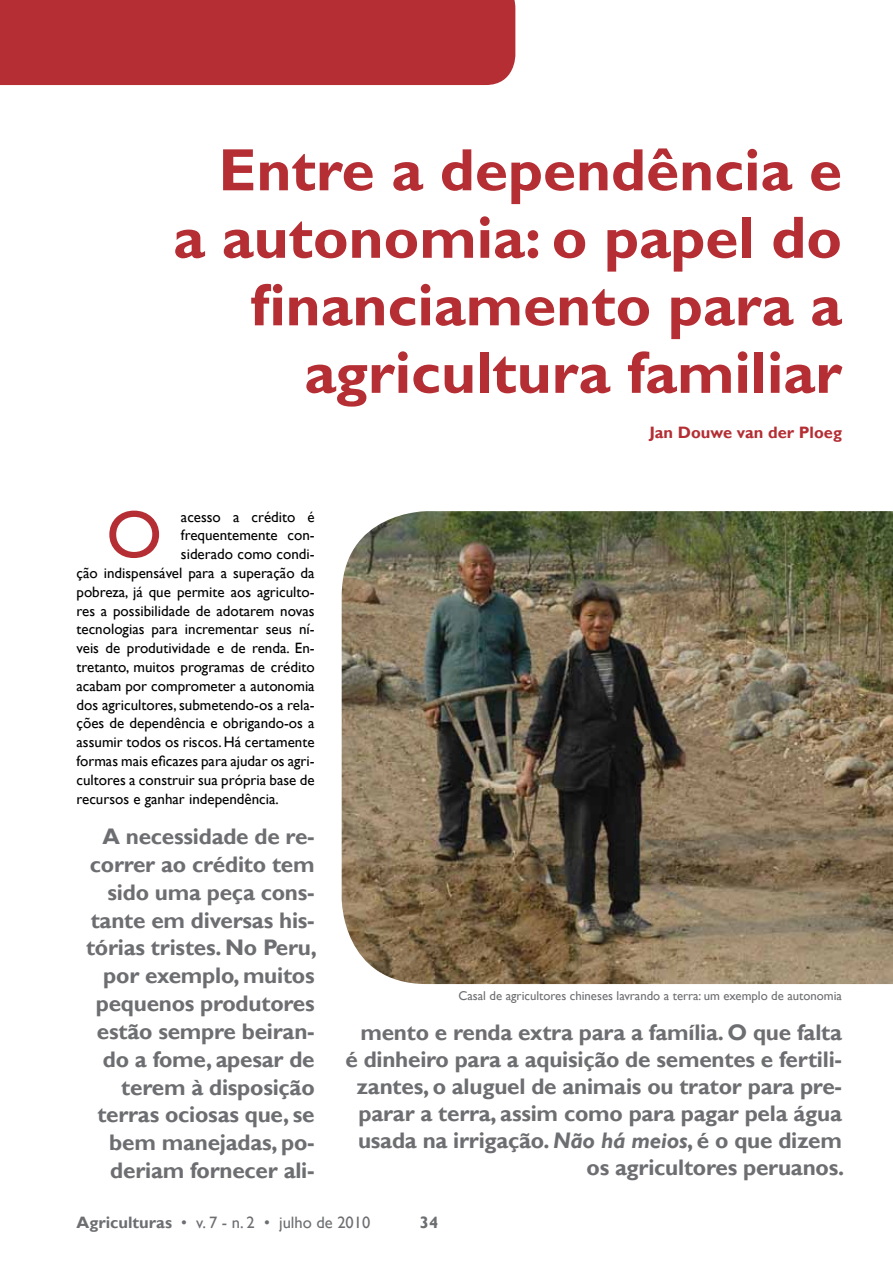
<style>
.page{position:relative;width:893px;height:1263px;background:#fff}
.page>*{position:absolute;margin:0;border:0;box-sizing:border-box;transform-origin:0 0}
.t1{font:67.8px "Gill Sans";color:#b42e34}
.t2{font:700 60px/67.5px "Gill Sans";color:#b42e34;text-align:right}
.t3{font:700 22.5px/27.8px "Gill Sans";letter-spacing:-.01em;color:#6d6e71;text-align:right}
.t4{font:16.5px "Gill Sans";color:#6d6e71}
.t5{font:700 16.5px "Gill Sans";color:#b42e34}
.t6{font:700 16.5px "Gill Sans";color:#6d6e71}
.t7{font:15px "Gill Sans";color:#000}
.t8{font:12.75px "Gill Sans";color:#6d6e71}
.s1{font-style:italic}
.s2{font-weight:700}
</style>
<div class="page">
<img style="left:342px;top:511px;width:551px;height:473px">
<div style="left:0;top:0;width:515px;height:85px;background:#b42e34"></div>
<h2 class="t2" style="left:173px;top:138px;width:670px">Entre a dependência e a autonomia: o papel do financiamento para a agricultura familiar</h2>
<p class="t5" style="left:649px;top:423px;width:194px">Jan Douwe van der Ploeg</p>
<h1 class="t1" style="left:106px;top:495px;width:57px">O</h1>
<p class="t7" style="left:181px;top:508px;width:135px">acesso a crédito é</p>
<p class="t7" style="left:181px;top:526px;width:135px">frequentemente con-</p>
<p class="t7" style="left:181px;top:545px;width:135px">siderado como condi-</p>
<p class="t7" style="left:77px;top:564px;width:240px">ção indispensável para a superação da</p>
<p class="t7" style="left:77px;top:583px;width:240px">pobreza, já que permite aos agriculto-</p>
<p class="t7" style="left:77px;top:602px;width:240px">res a possibilidade de adotarem novas</p>
<p class="t7" style="left:77px;top:621px;width:240px">tecnologias para incrementar seus ní-</p>
<p class="t7" style="left:77px;top:639px;width:240px">veis de produtividade e de renda. En-</p>
<p class="t7" style="left:77px;top:658px;width:240px">tretanto, muitos programas de crédito</p>
<p class="t7" style="left:77px;top:677px;width:240px">acabam por comprometer a autonomia</p>
<p class="t7" style="left:77px;top:696px;width:240px">dos agricultores, submetendo-os a rela-</p>
<p class="t7" style="left:77px;top:715px;width:240px">ções de dependência e obrigando-os a</p>
<p class="t7" style="left:77px;top:733px;width:240px">assumir todos os riscos. Há certamente</p>
<p class="t7" style="left:77px;top:752px;width:240px">formas mais eficazes para ajudar os agri-</p>
<p class="t7" style="left:77px;top:771px;width:240px">cultores a construir sua própria base de</p>
<p class="t7" style="left:77px;top:790px;width:204px">recursos e ganhar independência.</p>
<p class="t3" style="left:86px;top:823px;width:232px">A necessidade de re&shy;correr ao crédito tem sido uma peça cons&shy;tante em diversas his&shy;tórias tristes. No Peru, por exemplo, muitos pequenos produtores estão sempre beiran&shy;do a fome, apesar de terem à disposição terras ociosas que, se bem manejadas, po&shy;deriam fornecer ali-</p>
<p class="t8" style="left:458px;top:989px;width:385px">Casal de agricultores chineses lavrando a terra: um exemplo de autonomia</p>
<p class="t3" style="left:345px;top:1019px;width:500px;line-height:27px">mento e renda extra para a família. O que falta é dinheiro para a aquisição de sementes e fertili&shy;zantes, o aluguel de animais ou trator para pre&shy;parar a terra, assim como para pagar pela água usada na irrigação. <span class="s1">Não há meios</span>, é o que dizem os agricultores peruanos.</p>
<p class="t4" style="left:77px;top:1212px;width:295px"><span class="s2">Agriculturas</span> • v. 7 - n. 2 • julho de 2010</p>
<p class="t6" style="left:420px;top:1212px;width:20px">34</p>
</div>
